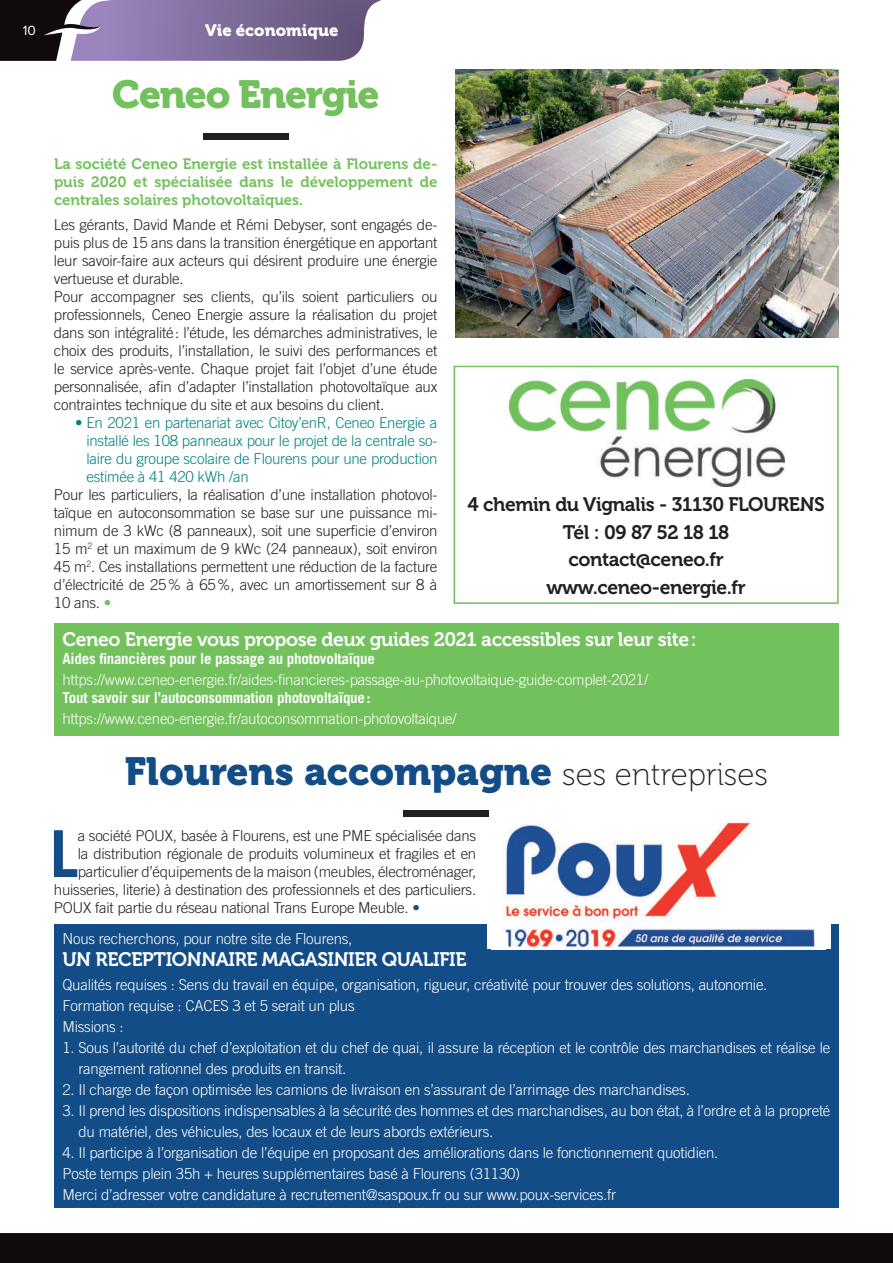
<style>
.page{position:relative;width:893px;height:1263px;background:#fff}
.page>*{position:absolute;margin:0;border:0;box-sizing:border-box;transform-origin:0 0}
.t1{font:700 64.8px "Trade Gothic LT Std";color:#134d88}
.t2{font:39px "Museo 900";color:#134d88}
.t3{font:39px "Museo 900";letter-spacing:-.03em;color:#72c15c}
.t4{font:19.5px "Museo 700";letter-spacing:-.02em;color:#fff}
.t5{font:19.5px/27.6px "Museo 700";letter-spacing:-.02em;color:#231f20;text-align:center}
.t6{font:16.5px "Museo 900";color:#fff}
.t7{font:300 15px/18px "Trade Gothic LT Std";letter-spacing:-.015em;color:#231f20}
.t8{font:300 15px/21px "Trade Gothic LT Std";letter-spacing:-.015em;color:#fff}
.t9{font:300 15px/18px "Trade Gothic LT Std";letter-spacing:-.015em;color:#008082;text-align:justify}
.t10{font:15px/18px "Museo 700";color:#72c15c;text-align:justify}
.t11{font:700 15px "Trade Gothic LT Std";letter-spacing:-.015em;color:#fff}
.t12{font:13.8px "Proxima Nova";color:#fff}
.s1{color:#72c15c}
.s2{font-family:"Museo 100";font-size:31.5px;color:#231f20}
.s3{color:#134d88}
</style>
<div class="page">
<div style="left:203px;top:133px;width:86px;height:7px;background:#231f20"></div>
<div style="left:404px;top:810px;width:85px;height:7px;background:#231f20"></div>
<div style="left:54px;top:924px;width:785px;height:284px;background:#134d88"></div>
<div style="left:54px;top:623px;width:785px;height:113px;background:#72c15c"></div>
<img style="left:455px;top:69px;width:384px;height:268px">
<img style="left:509px;top:380px;width:276px;height:107px">
<div style="left:487px;top:817px;width:343px;height:132px;background:#fff"></div>
<img style="left:503px;top:822px;width:312px;height:127px">
<div style="left:454px;top:366px;width:385px;height:238px;border:2px solid #72c15c"></div>
<div style="left:0;top:1233px;width:893px;height:30px;background:#110a0c"></div>
<svg style="left:0;top:0;width:381px;height:61px;background:#79698c"></svg>
<p class="t12" style="left:23px;top:24px;width:15px">10</p>
<p class="t6" style="left:205px;top:21px;width:135px">Vie économique</p>
<h2 class="t3" style="left:112px;top:72px;width:269px">Ceneo Energie</h2>
<p class="t10" style="left:54px;top:155px;width:385px">La société Ceneo Energie est installée à Flourens de&shy;puis 2020 et spécialisée dans le développement de centrales solaires photovoltaïques.</p>
<p class="t7" style="left:54px;top:215px;width:385px">Les gérants, David Mande et Rémi Debyser, sont engagés de&shy;puis plus de 15 ans dans la transition énergétique en apportant leur savoir-faire aux acteurs qui désirent produire une énergie vertueuse et durable.<br>Pour accompagner ses clients, qu’ils soient particuliers ou professionnels, Ceneo Energie assure la réalisation du projet dans son intégralité: l’étude, les démarches administratives, le choix des produits, l’installation, le suivi des performances et le service après-vente. Chaque projet fait l’objet d’une étude personnalisée, afin d’adapter l’installation photovoltaïque aux contraintes technique du site et aux besoins du client.</p>
<p class="t9" style="left:86px;top:413px;width:352px;text-indent:-11px">• En 2021 en partenariat avec Citoy’enR, Ceneo Energie a installé les 108 panneaux pour le projet de la centrale so&shy;laire du groupe scolaire de Flourens pour une production estimée à 41 420 kWh /an</p>
<p class="t7" style="left:54px;top:485px;width:385px;text-align:justify">Pour les particuliers, la réalisation d’une installation photovol&shy;taïque en autoconsommation se base sur une puissance mi&shy;nimum de 3 kWc (8 panneaux), soit une superficie d’environ 15 m<sup>2</sup> et un maximum de 9 kWc (24 panneaux), soit environ 45 m<sup>2</sup>. Ces installations permettent une réduction de la facture d’électricité de 25% à 65%, avec un amortissement sur 8 à 10 ans. <span class="s1">•</span></p>
<h3 class="t5" style="left:467px;top:491px;width:359px">4 chemin du Vignalis - 31130 FLOURENS<br>Tél : 09 87 52 18 18<br>contact@ceneo.fr www.ceneo-energie.fr</h3>
<h3 class="t4" style="left:63px;top:628px;width:636px">Ceneo Energie vous propose deux guides 2021 accessibles sur leur site:</h3>
<p class="t11" style="left:63px;top:649px;width:314px">Aides financières pour le passage au photovoltaïque</p>
<p class="t8" style="left:63px;top:669px;width:587px">https://www.ceneo-energie.fr/aides-financieres-passage-au-photovoltaique-guide-complet-2021/</p>
<p class="t11" style="left:63px;top:688px;width:310px">Tout savoir sur l’autoconsommation photovoltaïque:</p>
<p class="t8" style="left:63px;top:708px;width:396px">https://www.ceneo-energie.fr/autoconsommation-photovoltaique/</p>
<h2 class="t2" style="left:125px;top:749px;width:645px">Flourens accompagne <span class="s2">ses entreprises</span></h2>
<h1 class="t1" style="left:50px;top:814px;width:30px">L</h1>
<p class="t7" style="left:78px;top:826px;width:400px">a société POUX, basée à Flourens, est une PME spécialisée dans</p>
<p class="t7" style="left:78px;top:844px;width:400px">la distribution régionale de produits volumineux et fragiles et en</p>
<p class="t7" style="left:78px;top:862px;width:400px">particulier d’équipements de la maison (meubles, électroménager,</p>
<p class="t7" style="left:54px;top:880px;width:424px">huisseries, literie) à destination des professionnels et des particuliers.</p>
<p class="t7" style="left:54px;top:898px;width:367px">POUX fait partie du réseau national Trans Europe Meuble. <span class="s3">•</span></p>
<p class="t8" style="left:63px;top:927px;width:291px">Nous recherchons, pour notre site de Flourens,</p>
<h3 class="t4" style="left:63px;top:948px;width:406px">UN RECEPTIONNAIRE MAGASINIER QUALIFIE</h3>
<p class="t8" style="left:63px;top:974px;width:706px">Qualités requises : Sens du travail en équipe, organisation, rigueur, créativité pour trouver des solutions, autonomie.<br>Formation requise : CACES 3 et 5 serait un plus<br>Missions :</p>
<p class="t8" style="left:79px;top:1037px;width:753px;text-indent:-16px">1. Sous l’autorité du chef d’exploitation et du chef de quai, il assure la réception et le contrôle des marchandises et réalise le rangement rationnel des produits en transit.</p>
<p class="t8" style="left:63px;top:1079px;width:629px">2. Il charge de façon optimisée les camions de livraison en s’assurant de l’arrimage des marchandises.</p>
<p class="t8" style="left:79px;top:1100px;width:753px;text-indent:-16px">3. Il prend les dispositions indispensables à la sécurité des hommes et des marchandises, au bon état, à l’ordre et à la propreté du matériel, des véhicules, des locaux et de leurs abords extérieurs.</p>
<p class="t8" style="left:63px;top:1142px;width:657px">4. Il participe à l’organisation de l’équipe en proposant des améliorations dans le fonctionnement quotidien.<br>Poste temps plein 35h + heures supplémentaires basé à Flourens (31130)<br>Merci d’adresser votre candidature à recrutement@saspoux.fr ou sur www.poux-services.fr</p>
</div>
